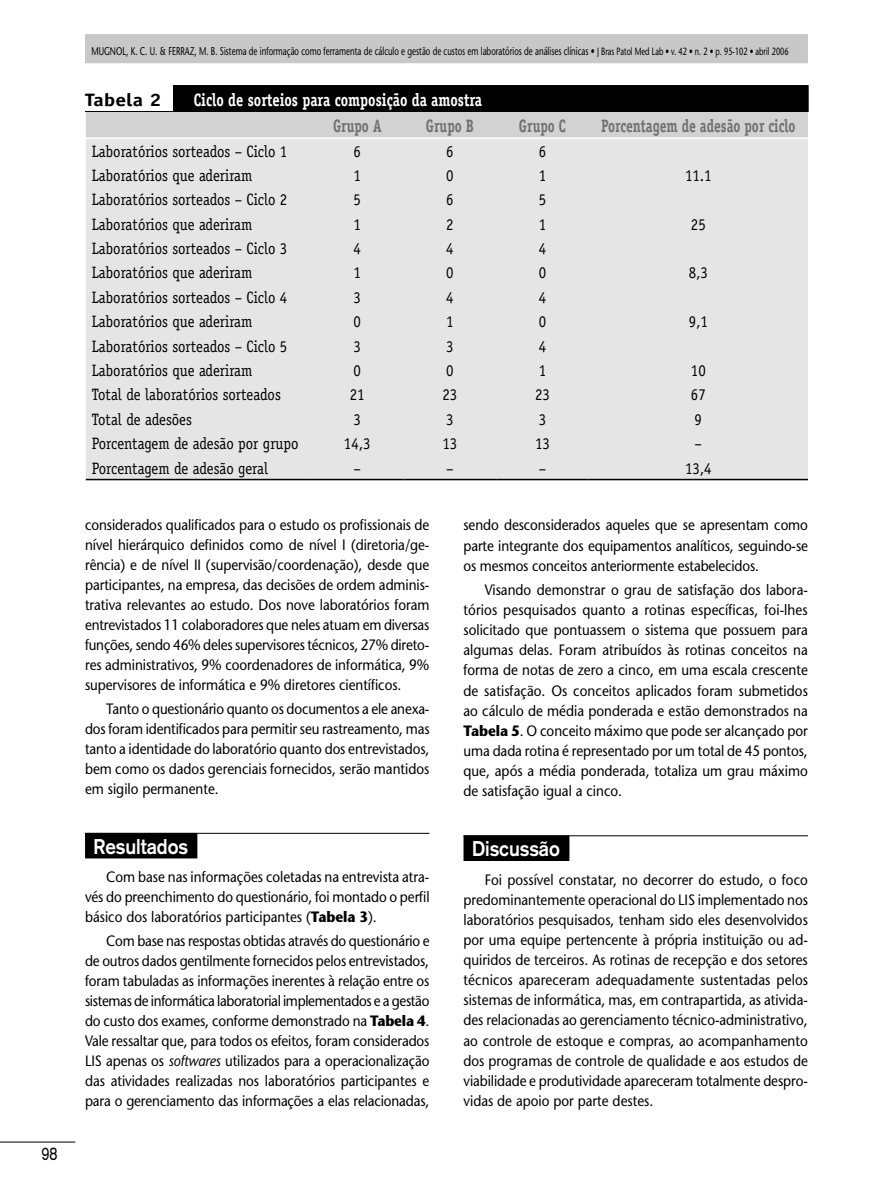
<style>
.page{position:relative;width:893px;height:1191px;background:#fff}
.page>*{position:absolute;margin:0;border:0;box-sizing:border-box;transform-origin:0 0}
.t1{font:700 21px "Akzidenz Grotesk";color:#fff;scale:.9 1}
.t2{font:700 18px "Officina Serif";color:#707070;scale:.75 1}
.t3{font:700 18px "Officina Serif";color:#fff;scale:.8 1}
.t4{font:700 18px "Officina Sans";color:#000;scale:1.2 1}
.t5{font:18px "Akzidenz Grotesk";color:#000;scale:.8 1}
.t6{font:16.5px "Officina Serif";color:#000;scale:.9 1}
.t7{font:15px/20.1px "Stone Sans";letter-spacing:-.005em;color:#000;text-align:justify;scale:.9 1}
.t8{font:11.25px "Stone Sans";color:#000;scale:.7 1}
.s1{font-size:10.5px}
.s2{font-weight:700}
.s3{font-style:italic}
</style>
<div class="page">
<div style="left:86px;top:35px;width:721px;height:27px;background:#c8c8c8"></div>
<div style="left:85px;top:34px;width:723px;height:29px;border:2px solid #c8c8c8"></div>
<hr style="left:0;top:1141px;width:75px;height:1px;background:#000">
<div style="left:464px;top:836px;width:105px;height:24px;background:#000"></div>
<div style="left:464px;top:835px;width:105px;height:26px;border:2px solid #000"></div>
<hr style="left:464px;top:835px;width:344px;height:1px;background:#000">
<div style="left:86px;top:833px;width:111px;height:24px;background:#000"></div>
<div style="left:85px;top:833px;width:112px;height:25px;border:2px solid #000"></div>
<hr style="left:85px;top:833px;width:344px;height:1px;background:#000">
<div style="left:86px;top:86px;width:722px;height:26px;background:#000"></div>
<div style="left:86px;top:112px;width:722px;height:25px;background:#d2d2d2"></div>
<div style="left:86px;top:139px;width:722px;height:340px;background:#e5e5e5"></div>
<hr style="left:85px;top:85px;width:226px;height:2px;background:#000">
<hr style="left:85px;top:87px;width:2px;height:25px;background:#000">
<hr style="left:311px;top:85px;width:93px;height:2px;background:#000">
<hr style="left:404px;top:85px;width:92px;height:2px;background:#000">
<hr style="left:496px;top:85px;width:93px;height:2px;background:#000">
<hr style="left:589px;top:85px;width:220px;height:2px;background:#000">
<hr style="left:807px;top:87px;width:2px;height:25px;background:#000">
<hr style="left:86px;top:479px;width:225px;height:1px;background:#000">
<hr style="left:311px;top:479px;width:93px;height:1px;background:#000">
<hr style="left:404px;top:479px;width:92px;height:1px;background:#000">
<hr style="left:496px;top:479px;width:93px;height:1px;background:#000">
<hr style="left:589px;top:479px;width:219px;height:1px;background:#000">
<div style="left:83px;top:83px;width:89px;height:27px;background:#fff"></div>
<p class="t5" style="left:41px;top:1142px;width:22px">98</p>
<p class="t8" style="left:91px;top:44px;width:20px">Mugnol</p>
<p class="t8" style="left:126px;top:44px;width:73px">, K. C. U. &amp; Ferraz</p>
<p class="t8" style="left:195px;top:44px;width:850px">, M. B. Sistema de informação como ferramenta de cálculo e gestão de custos em laboratórios de análises clínicas • <span class="s1">J Bras Patol Med Lab • v. 42 • n. 2 • p. 95-102 • abril 2006</span></p>
<p class="t4" style="left:85px;top:88px;width:65px">Tabela 2</p>
<p class="t3" style="left:194px;top:89px;width:362px">Ciclo de sorteios para composição da amostra</p>
<p class="t2" style="left:333px;top:115px;width:66px">Grupo A</p>
<p class="t2" style="left:426px;top:115px;width:66px">Grupo B</p>
<p class="t2" style="left:519px;top:115px;width:64px">Grupo C</p>
<p class="t2" style="left:601px;top:115px;width:261px">Porcentagem de adesão por ciclo</p>
<p class="t6" style="left:92px;top:141px;width:219px">Laboratórios sorteados – Ciclo 1</p>
<p class="t6" style="left:354px;top:141px;width:10px">6</p>
<p class="t6" style="left:446px;top:141px;width:10px">6</p>
<p class="t6" style="left:539px;top:141px;width:10px">6</p>
<p class="t6" style="left:92px;top:166px;width:180px">Laboratórios que aderiram</p>
<p class="t6" style="left:354px;top:166px;width:10px">1</p>
<p class="t6" style="left:446px;top:166px;width:10px">0</p>
<p class="t6" style="left:539px;top:166px;width:10px">1</p>
<p class="t6" style="left:685px;top:166px;width:31px">11.1</p>
<p class="t6" style="left:92px;top:190px;width:219px">Laboratórios sorteados – Ciclo 2</p>
<p class="t6" style="left:354px;top:190px;width:10px">5</p>
<p class="t6" style="left:446px;top:190px;width:10px">6</p>
<p class="t6" style="left:539px;top:190px;width:10px">5</p>
<p class="t6" style="left:92px;top:214px;width:180px">Laboratórios que aderiram</p>
<p class="t6" style="left:354px;top:214px;width:10px">1</p>
<p class="t6" style="left:446px;top:214px;width:10px">2</p>
<p class="t6" style="left:539px;top:214px;width:10px">1</p>
<p class="t6" style="left:691px;top:214px;width:18px">25</p>
<p class="t6" style="left:92px;top:239px;width:219px">Laboratórios sorteados – Ciclo 3</p>
<p class="t6" style="left:354px;top:239px;width:10px">4</p>
<p class="t6" style="left:446px;top:239px;width:10px">4</p>
<p class="t6" style="left:539px;top:239px;width:10px">4</p>
<p class="t6" style="left:92px;top:263px;width:180px">Laboratórios que aderiram</p>
<p class="t6" style="left:354px;top:263px;width:10px">1</p>
<p class="t6" style="left:446px;top:263px;width:10px">0</p>
<p class="t6" style="left:539px;top:263px;width:10px">0</p>
<p class="t6" style="left:689px;top:263px;width:23px">8,3</p>
<p class="t6" style="left:92px;top:288px;width:219px">Laboratórios sorteados – Ciclo 4</p>
<p class="t6" style="left:354px;top:288px;width:10px">3</p>
<p class="t6" style="left:446px;top:288px;width:10px">4</p>
<p class="t6" style="left:539px;top:288px;width:10px">4</p>
<p class="t6" style="left:92px;top:312px;width:180px">Laboratórios que aderiram</p>
<p class="t6" style="left:354px;top:312px;width:10px">0</p>
<p class="t6" style="left:446px;top:312px;width:10px">1</p>
<p class="t6" style="left:539px;top:312px;width:10px">0</p>
<p class="t6" style="left:689px;top:312px;width:23px">9,1</p>
<p class="t6" style="left:92px;top:336px;width:219px">Laboratórios sorteados – Ciclo 5</p>
<p class="t6" style="left:354px;top:336px;width:10px">3</p>
<p class="t6" style="left:446px;top:336px;width:10px">3</p>
<p class="t6" style="left:539px;top:336px;width:10px">4</p>
<p class="t6" style="left:92px;top:361px;width:180px">Laboratórios que aderiram</p>
<p class="t6" style="left:354px;top:361px;width:10px">0</p>
<p class="t6" style="left:446px;top:361px;width:10px">0</p>
<p class="t6" style="left:539px;top:361px;width:10px">1</p>
<p class="t6" style="left:691px;top:361px;width:18px">10</p>
<p class="t6" style="left:92px;top:385px;width:211px">Total de laboratórios sorteados</p>
<p class="t6" style="left:350px;top:385px;width:18px">21</p>
<p class="t6" style="left:442px;top:385px;width:18px">23</p>
<p class="t6" style="left:535px;top:385px;width:18px">23</p>
<p class="t6" style="left:691px;top:385px;width:18px">67</p>
<p class="t6" style="left:92px;top:409px;width:113px">Total de adesões</p>
<p class="t6" style="left:354px;top:409px;width:10px">3</p>
<p class="t6" style="left:446px;top:409px;width:10px">3</p>
<p class="t6" style="left:539px;top:409px;width:10px">3</p>
<p class="t6" style="left:695px;top:409px;width:10px">9</p>
<p class="t6" style="left:92px;top:434px;width:231px">Porcentagem de adesão por grupo</p>
<p class="t6" style="left:344px;top:434px;width:31px">14,3</p>
<p class="t6" style="left:442px;top:434px;width:18px">13</p>
<p class="t6" style="left:535px;top:434px;width:18px">13</p>
<p class="t6" style="left:695px;top:434px;width:10px">–</p>
<p class="t6" style="left:92px;top:458px;width:197px">Porcentagem de adesão geral</p>
<p class="t6" style="left:354px;top:458px;width:10px">–</p>
<p class="t6" style="left:446px;top:458px;width:10px">–</p>
<p class="t6" style="left:539px;top:458px;width:10px">–</p>
<p class="t6" style="left:685px;top:458px;width:31px">13,4</p>
<p class="t7" style="left:85px;top:515px;width:384px">considerados qualificados para o estudo os profissionais de nível hierárquico definidos como de nível I (diretoria/ge&shy;rência) e de nível II (supervisão/coordenação), desde que participantes, na empresa, das decisões de ordem adminis&shy;trativa relevantes ao estudo. Dos nove laboratórios foram entrevistados 11 colaboradores que neles atuam em diversas funções, sendo 46% deles supervisores técnicos, 27% direto&shy;res administrativos, 9% coordenadores de informática, 9% supervisores de informática e 9% diretores científicos.</p>
<p class="t7" style="left:85px;top:699px;width:384px;text-indent:21px">Tanto o questionário quanto os documentos a ele anexa&shy;dos foram identificados para permitir seu rastreamento, mas tanto a identidade do laboratório quanto dos entrevistados, bem como os dados gerenciais fornecidos, serão mantidos em sigilo permanente.</p>
<h1 class="t1" style="left:94px;top:834px;width:107px">Resultados</h1>
<p class="t7" style="left:85px;top:867px;width:384px;text-indent:21px">Com base nas informações coletadas na entrevista atra&shy;vés do preenchimento do questionário, foi montado o perfil básico dos laboratórios participantes (<span class="s2">Tabela 3</span>).</p>
<p class="t7" style="left:85px;top:931px;width:384px;text-indent:21px">Com base nas respostas obtidas através do questionário e de outros dados gentilmente fornecidos pelos entrevistados, foram tabuladas as informações inerentes à relação entre os sistemas de informática laboratorial implementados e a gestão do custo dos exames, conforme demonstrado na <span class="s2">Tabela 4</span>.<br>Vale ressaltar que, para todos os efeitos, foram considerados LIS apenas os <span class="s3">softwares</span> utilizados para a operacionalização das atividades realizadas nos laboratórios participantes e para o gerenciamento das informações a elas relacionadas,</p>
<p class="t7" style="left:464px;top:515px;width:384px">sendo desconsiderados aqueles que se apresentam como parte integrante dos equipamentos analíticos, seguindo-se os mesmos conceitos anteriormente estabelecidos.</p>
<p class="t7" style="left:464px;top:579px;width:384px;text-indent:21px">Visando demonstrar o grau de satisfação dos labora&shy;tórios pesquisados quanto a rotinas específicas, foi-lhes solicitado que pontuassem o sistema que possuem para algumas delas. Foram atribuídos às rotinas conceitos na forma de notas de zero a cinco, em uma escala crescente de satisfação. Os conceitos aplicados foram submetidos ao cálculo de média ponderada e estão demonstrados na <span class="s2">Tabela 5</span>. O conceito máximo que pode ser alcançado por uma dada rotina é representado por um total de 45 pontos, que, após a média ponderada, totaliza um grau máximo de satisfação igual a cinco.</p>
<h1 class="t1" style="left:472px;top:836px;width:99px">Discussão</h1>
<p class="t7" style="left:464px;top:869px;width:384px;text-indent:21px">Foi possível constatar, no decorrer do estudo, o foco predominantemente operacional do LIS implementado nos laboratórios pesquisados, tenham sido eles desenvolvidos por uma equipe pertencente à própria instituição ou ad&shy;quiridos de terceiros. As rotinas de recepção e dos setores técnicos apareceram adequadamente sustentadas pelos sistemas de informática, mas, em contrapartida, as ativida&shy;des relacionadas ao gerenciamento técnico-administrativo, ao controle de estoque e compras, ao acompanhamento dos programas de controle de qualidade e aos estudos de viabilidade e produtividade apareceram totalmente despro&shy;vidas de apoio por parte destes.</p>
</div>
